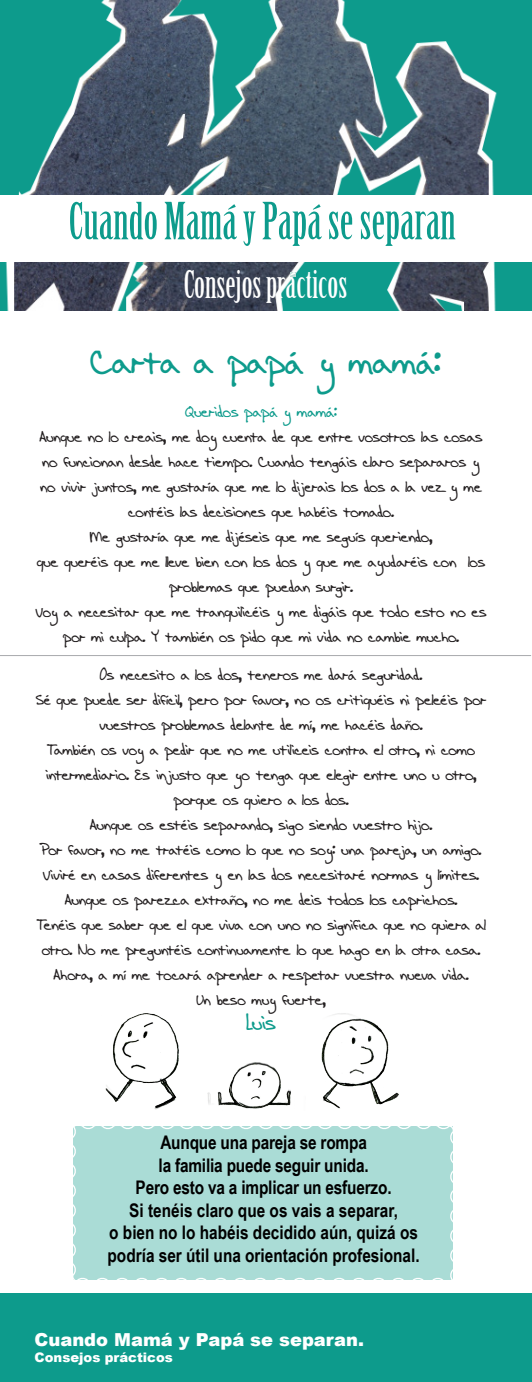
<style>
.page{position:relative;width:532px;height:1382px;background:#fff}
.page>*{position:absolute;margin:0;border:0;box-sizing:border-box;transform-origin:0 0}
.t1{font:50px "Birch Std";color:#0d9b8c}
.t2{font:37.5px "Birch Std";color:#fff}
.t3{font:37.5px "A Enigma Scrawl 4 BRK";letter-spacing:-.025em;color:#0d9b8c}
.t4{font:22.5px "A Enigma Scrawl 4 BRK";color:#0d9b8c}
.t5{font:700 18.75px "Arial Narrow";color:#000}
.t6{font:900 17.88px "Arial";color:#fff}
.t7{font:16.25px/25px "A Enigma Scrawl 4 BRK";letter-spacing:-.025em;color:#231f20;text-align:center}
.t8{font:16.25px "A Enigma Scrawl 4 BRK";letter-spacing:-.025em;color:#0d9b8c}
.t9{font:900 13.12px "Arial";color:#fff}
</style>
<div class="page">
<img style="left:0;top:0;width:520px;height:310px">
<img style="left:105px;top:1013px;width:294px;height:97px">
<div style="left:73px;top:1126px;width:380px;height:154px;background:#aadcd6"></div>
<div style="left:0;top:195px;width:531px;height:66px;background:#fff"></div>
<div style="left:0;top:1293px;width:531px;height:89px;background:#0d9b8c"></div>
<hr style="left:0;top:655px;width:531px;height:1px;background:#a8a9ad">
<svg style="left:289px;top:272px;width:6px;height:4px"></svg>
<p class="t1" style="left:69px;top:193px;width:388px">Cuando Mamá y Papá se separan</p>
<p class="t2" style="left:184px;top:264px;width:165px">Consejos prácticos</p>
<p class="t3" style="left:90px;top:339px;width:352px">Carta a papá y mamá:</p>
<p class="t8" style="left:185px;top:402px;width:153px">Queridos papá y mamá:</p>
<p class="t7" style="left:39px;top:424px;width:444px">Aunque no lo creais, me doy cuenta de que entre vosotros las cosas no funcionan desde hace tiempo. Cuando tengáis claro separaros y no vivir juntos, me gustaría que me lo dijerais los dos a la vez y me contéis las decisiones que habéis tomado.</p>
<p class="t7" style="left:90px;top:524px;width:344px">Me gustaría que me dijéseis que me seguís queriendo,</p>
<p class="t7" style="left:37px;top:549px;width:449px">que queréis que me lleve bien con los dos y que me ayudaréis con los problemas que puedan surgir.</p>
<p class="t7" style="left:35px;top:599px;width:452px">Voy a necesitar que me tranquilicéis y me digáis que todo esto no es por mi culpa. Y también os pido que mi vida no cambie mucho.</p>
<p class="t7" style="left:100px;top:662px;width:324px">Os necesito a los dos, teneros me dará seguridad.</p>
<p class="t7" style="left:36px;top:687px;width:452px">Sé que puede ser difícil, pero por favor, no os critiquéis ni peleéis por vuestros problemas delante de mí, me hacéis daño.</p>
<p class="t7" style="left:47px;top:737px;width:430px">También os voy a pedir que no me utiliceis contra el otro, ni como</p>
<p class="t7" style="left:46px;top:762px;width:432px">intermediario. Es injusto que yo tenga que elegir entre uno u otro, porque os quiero a los dos.</p>
<p class="t7" style="left:90px;top:812px;width:344px">Aunque os estéis separando, sigo siendo vuestro hijo.</p>
<p class="t7" style="left:41px;top:837px;width:442px">Por favor, no me tratéis como lo que no soy: una pareja, un amigo.</p>
<p class="t7" style="left:43px;top:862px;width:437px">Viviré en casas diferentes y en las dos necesitaré normas y límites.<br>Aunque os parezca extraño, no me deis todos los caprichos.</p>
<p class="t7" style="left:36px;top:912px;width:450px">Tenéis que saber que el que viva con uno no significa que no quiera al otro. No me preguntéis continuamente lo que hago en la otra casa.</p>
<p class="t7" style="left:53px;top:962px;width:416px">Ahora, a mí me tocará aprender a respetar vuestra nueva vida.<br>Un beso muy fuerte,</p>
<p class="t4" style="left:246px;top:1009px;width:31px">Luis</p>
<p class="t5" style="left:160px;top:1128px;width:208px">Aunque una pareja se rompa</p>
<p class="t5" style="left:158px;top:1151px;width:211px">la familia puede seguir unida.</p>
<p class="t5" style="left:135px;top:1173px;width:257px">Pero esto va a implicar un esfuerzo.</p>
<p class="t5" style="left:129px;top:1196px;width:270px">Si tenéis claro que os vais a separar,</p>
<p class="t5" style="left:109px;top:1218px;width:310px">o bien no lo habéis decidido aún, quizá os</p>
<p class="t5" style="left:107px;top:1241px;width:313px">podría ser útil una orientación profesional.</p>
<p class="t6" style="left:35px;top:1326px;width:331px">Cuando Mamá y Papá se separan.</p>
<p class="t9" style="left:35px;top:1347px;width:140px">Consejos prácticos</p>
</div>
